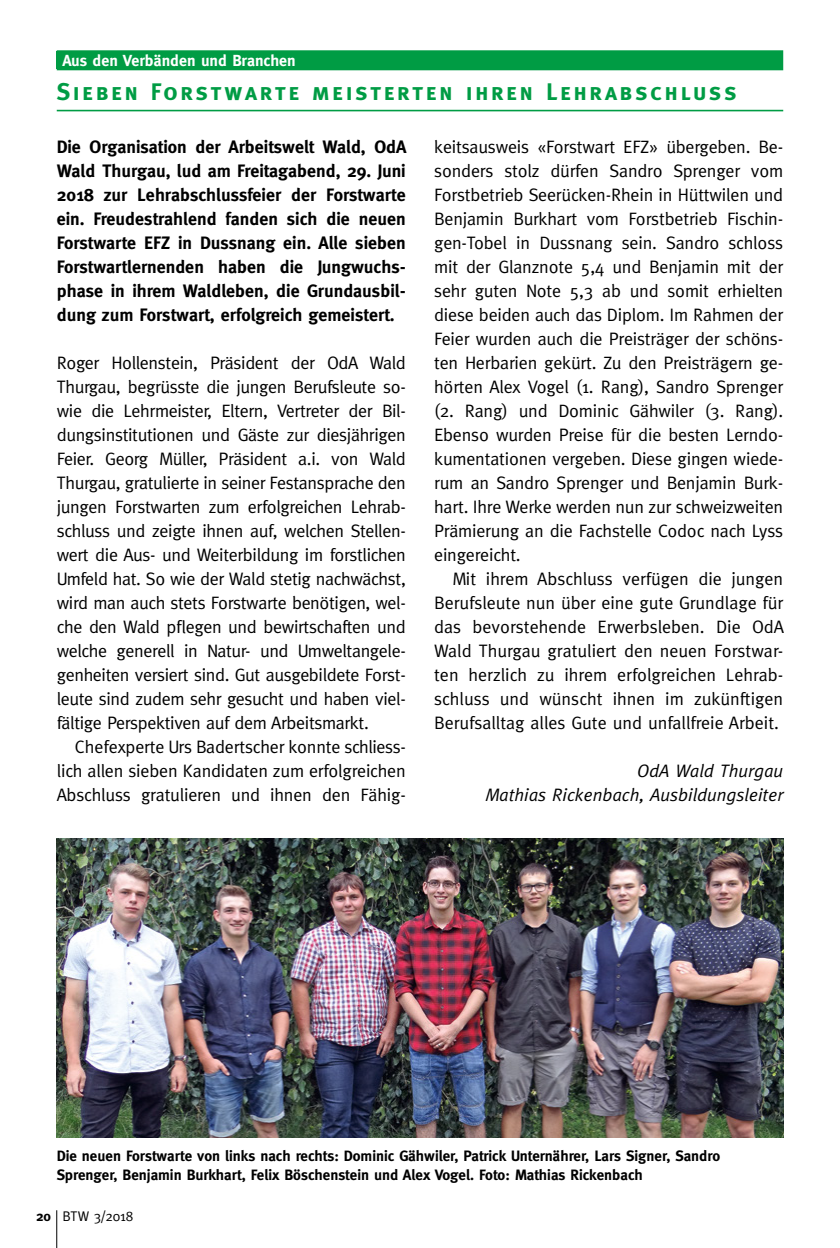
<style>
.page{position:relative;width:840px;height:1248px;background:#fff}
.page>*{position:absolute;margin:0;border:0;box-sizing:border-box;transform-origin:0 0}
.t1{font:24px "Meta Bold Caps";letter-spacing:.1em;color:#009c44}
.t2{font:18px/24px "Meta";letter-spacing:-.01em;color:#000;text-align:justify}
.t3{font:700 18px/24px "Meta";color:#000;text-align:justify}
.t4{font:italic 18px/24px "Meta";color:#000;text-align:right}
.t5{font:700 16px "Meta";color:#fff}
.t6{font:700 15px/18px "Meta";color:#000}
.t7{font:14px "Meta";letter-spacing:-.01em;color:#000}
.s1{font-weight:700}
</style>
<div class="page">
<hr style="left:56px;top:1210px;width:1px;height:37px;background:#000">
<div style="left:57px;top:50px;width:725px;height:20px;background:#009c44"></div>
<hr style="left:57px;top:110px;width:725px;height:1px;background:#009c44">
<img style="left:57px;top:838px;width:725px;height:299px">
<p class="t5" style="left:62px;top:51px;width:235px">Aus den Verbänden und Branchen</p>
<h1 class="t1" style="left:57px;top:77px;width:681px">Sieben Forstwarte meisterten ihren Lehrabschluss</h1>
<p class="t3" style="left:57px;top:134px;width:351px">Die Organisation der Arbeitswelt Wald, OdA Wald Thurgau, lud am Freitagabend, 29. Juni 2018 zur Lehrabschlussfeier der Forstwarte ein. Freudestrahlend fanden sich die neuen Forstwarte EFZ in Dussnang ein. Alle sieben Forstwartlernenden haben die Jungwuchs&shy;phase in ihrem Waldleben, die Grundausbil&shy;dung zum Forstwart, erfolgreich gemeistert.</p>
<p class="t2" style="left:57px;top:350px;width:350px">Roger Hollenstein, Präsident der OdA Wald Thurgau, begrüsste die jungen Berufsleute so&shy;wie die Lehrmeister, Eltern, Vertreter der Bil&shy;dungsinstitutionen und Gäste zur diesjährigen Feier. Georg Müller, Präsident a.i. von Wald Thurgau, gratulierte in seiner Festansprache den jungen Forstwarten zum erfolgreichen Lehrab&shy;schluss und zeigte ihnen auf, welchen Stellen&shy;wert die Aus- und Weiterbildung im forstlichen Umfeld hat. So wie der Wald stetig nachwächst, wird man auch stets Forstwarte benötigen, wel&shy;che den Wald pflegen und bewirtschaften und welche generell in Natur- und Umweltangele&shy;genheiten versiert sind. Gut ausgebildete Forst&shy;leute sind zudem sehr gesucht und haben viel&shy;fältige Perspektiven auf dem Arbeitsmarkt.</p>
<p class="t2" style="left:57px;top:734px;width:350px;text-indent:18px">Chefexperte Urs Badertscher konnte schliess&shy;lich allen sieben Kandidaten zum erfolgreichen Abschluss gratulieren und ihnen den Fähig-</p>
<p class="t2" style="left:434px;top:134px;width:350px">keitsausweis «Forstwart EFZ» übergeben. Be&shy;sonders stolz dürfen Sandro Sprenger vom Forstbetrieb Seerücken-Rhein in Hüttwilen und Benjamin Burkhart vom Forstbetrieb Fischin&shy;gen-Tobel in Dussnang sein. Sandro schloss mit der Glanznote 5,4 und Benjamin mit der sehr guten Note 5,3 ab und somit erhielten diese beiden auch das Diplom. Im Rahmen der Feier wurden auch die Preisträger der schöns&shy;ten Herbarien gekürt. Zu den Preisträgern ge&shy;hörten Alex Vogel (1. Rang), Sandro Sprenger (2. Rang) und Dominic Gähwiler (3. Rang).<br>Ebenso wurden Preise für die besten Lerndo&shy;kumentationen vergeben. Diese gingen wiede&shy;rum an Sandro Sprenger und Benjamin Burk&shy;hart. Ihre Werke werden nun zur schweizweiten Prämierung an die Fachstelle Codoc nach Lyss eingereicht.</p>
<p class="t2" style="left:434px;top:566px;width:351px;text-indent:18px">Mit ihrem Abschluss verfügen die jungen Berufsleute nun über eine gute Grundlage für das bevorstehende Erwerbsleben. Die OdA Wald Thurgau gratuliert den neuen Forstwar&shy;ten herzlich zu ihrem erfolgreichen Lehrab&shy;schluss und wünscht ihnen im zukünftigen Berufsalltag alles Gute und unfallfreie Arbeit.</p>
<p class="t4" style="left:485px;top:758px;width:299px">OdA Wald Thurgau<br>Mathias Rickenbach, Ausbildungsleiter</p>
<p class="t6" style="left:57px;top:1147px;width:664px">Die neuen Forstwarte von links nach rechts: Dominic Gähwiler, Patrick Unternährer, Lars Signer, Sandro<br>Sprenger, Benjamin Burkhart, Felix Böschenstein und Alex Vogel. Foto: Mathias Rickenbach</p>
<p class="t7" style="left:36px;top:1208px;width:99px"><span class="s1">20</span> BTW 3/2018</p>
</div>
